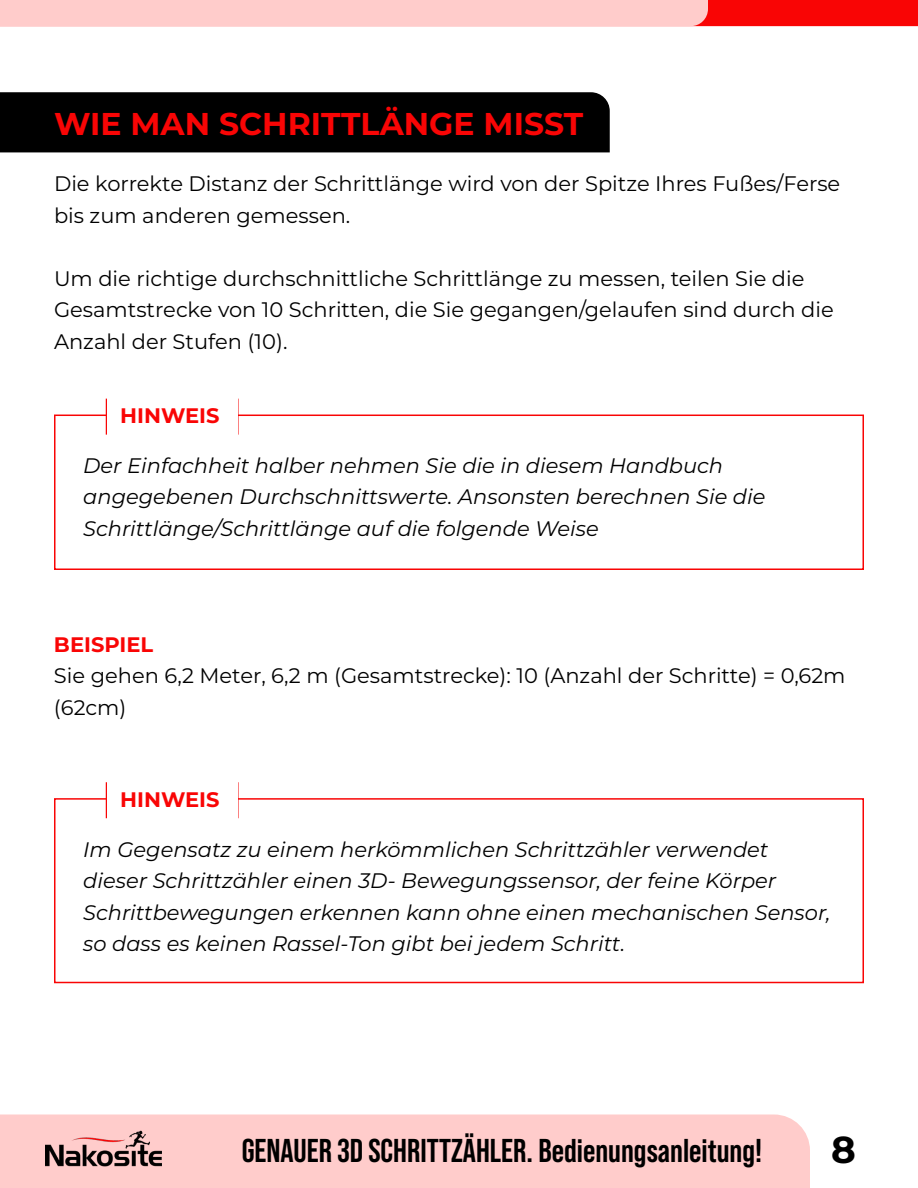
<style>
.page{position:relative;width:918px;height:1188px;background:#fff}
.page>*{position:absolute;margin:0;border:0;box-sizing:border-box;transform-origin:0 0}
.t1{font:700 37.5px "Montserrat";color:#000}
.t2{font:700 33px "Bebas Neue Pro";color:#000}
.t3{font:700 31.5px "Montserrat";color:#f90505}
.t4{font:italic 21px/31.5px "Montserrat";color:#000}
.t5{font:21px/31.5px "Montserrat";color:#000}
.t6{font:700 21px "Montserrat";color:#f90505}
</style>
<div class="page">
<div style="left:0;top:1114px;width:810px;height:74px;background:#ffcccb"></div>
<img style="left:46px;top:1130px;width:115px;height:36px">
<svg style="left:0;top:0;width:918px;height:26px;background:#fd9d9d"></svg>
<div style="left:0;top:92px;width:610px;height:61px;background:#000"></div>
<div style="left:54px;top:415px;width:810px;height:155px;border:2px solid #f90505"></div>
<div style="left:107px;top:393px;width:130px;height:48px;background:#fff"></div>
<div style="left:54px;top:798px;width:810px;height:185px;border:2px solid #f90505"></div>
<div style="left:107px;top:776px;width:130px;height:49px;background:#fff"></div>
<h3 class="t3" style="left:54px;top:101px;width:531px">WIE MAN SCHRITTLÄNGE MISST</h3>
<p class="t5" style="left:54px;top:167px;width:788px">Die korrekte Distanz der Schrittlänge wird von der Spitze Ihres Fußes/Ferse bis zum anderen gemessen.</p>
<p class="t5" style="left:54px;top:262px;width:781px">Um die richtige durchschnittliche Schrittlänge zu messen, teilen Sie die<br>Gesamtstrecke von 10 Schritten, die Sie gegangen/gelaufen sind durch die<br>Anzahl der Stufen (10).</p>
<p class="t6" style="left:120px;top:401px;width:101px">HINWEIS</p>
<p class="t4" style="left:83px;top:449px;width:684px">Der Einfachheit halber nehmen Sie die in diesem Handbuch angegebenen Durchschnittswerte. Ansonsten berechnen Sie die<br>Schrittlänge/Schrittlänge auf die folgende Weise</p>
<p class="t6" style="left:54px;top:629px;width:101px">BEISPIEL</p>
<p class="t5" style="left:54px;top:659px;width:793px">Sie gehen 6,2 Meter, 6,2 m (Gesamtstrecke): 10 (Anzahl der Schritte) = 0,62m (62cm)</p>
<p class="t6" style="left:120px;top:784px;width:101px">HINWEIS</p>
<p class="t4" style="left:83px;top:833px;width:749px">Im Gegensatz zu einem herkömmlichen Schrittzähler verwendet dieser Schrittzähler einen 3D- Bewegungssensor, der feine Körper Schrittbewegungen erkennen kann ohne einen mechanischen Sensor, so dass es keinen Rassel-Ton gibt bei jedem Schritt.</p>
<h2 class="t2" style="left:242px;top:1131px;width:522px">GENAUER 3D SCHRITTZÄHLER. Bedienungsanleitung!</h2>
<h1 class="t1" style="left:831px;top:1123px;width:26px">8</h1>
</div>
